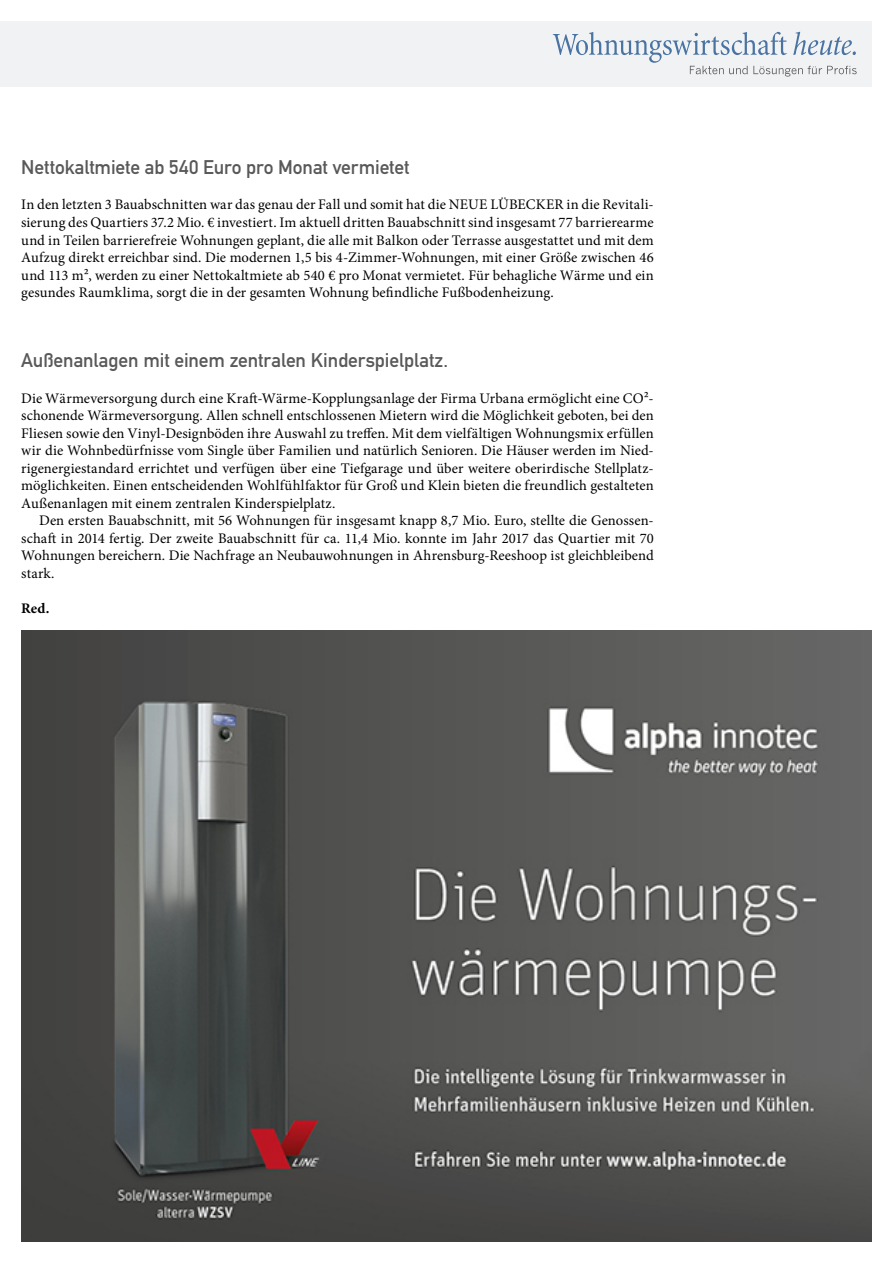
<style>
.page{position:relative;width:893px;height:1263px;background:#fff}
.page>*{position:absolute;margin:0;border:0;box-sizing:border-box;transform-origin:0 0}
.t1{font:19.5px "DIN Mittelschrift";letter-spacing:-.005em;color:#595959}
.t2{font:14.7px/17.5px "Minion Pro";letter-spacing:.005em;color:#000;text-align:justify}
.t3{font:700 14.7px "Minion Pro";color:#000}
</style>
<div class="page">
<div style="left:0;top:21px;width:872px;height:66px;background:#f1f2f3"></div>
<svg style="left:553px;top:32px;width:304px;height:45px"></svg>
<img style="left:21px;top:631px;width:851px;height:611px">
<h1 class="t1" style="left:21px;top:156px;width:390px">Nettokaltmiete ab 540 Euro pro Monat vermietet</h1>
<p class="t2" style="left:21px;top:196px;width:634px">In den letzten 3 Bauabschnitten war das genau der Fall und somit hat die NEUE LÜBECKER in die Revitali&shy;sierung des Quartiers 37.2 Mio. € investiert. Im aktuell dritten Bauabschnitt sind insgesamt 77 barrierearme und in Teilen barrierefreie Wohnungen geplant, die alle mit Balkon oder Terrasse ausgestattet und mit dem Aufzug direkt erreichbar sind. Die modernen 1,5 bis 4-Zimmer-Wohnungen, mit einer Größe zwischen 46 und 113 m², werden zu einer Nettokaltmiete ab 540 € pro Monat vermietet. Für behagliche Wärme und ein gesundes Raumklima, sorgt die in der gesamten Wohnung befindliche Fußbodenheizung.</p>
<h1 class="t1" style="left:21px;top:349px;width:428px">Außenanlagen mit einem zentralen Kinderspielplatz.</h1>
<p class="t2" style="left:21px;top:389px;width:634px">Die Wärmeversorgung durch eine Kraft-Wärme-Kopplungsanlage der Firma Urbana ermöglicht eine CO²- schonende Wärmeversorgung. Allen schnell entschlossenen Mietern wird die Möglichkeit geboten, bei den Fliesen sowie den Vinyl-Designböden ihre Auswahl zu treffen. Mit dem vielfältigen Wohnungsmix erfüllen wir die Wohnbedürfnisse vom Single über Familien und natürlich Senioren. Die Häuser werden im Nied&shy;rigenergiestandard errichtet und verfügen über eine Tiefgarage und über weitere oberirdische Stellplatz&shy;möglichkeiten. Einen entscheidenden Wohlfühlfaktor für Groß und Klein bieten die freundlich gestalteten Außenanlagen mit einem zentralen Kinderspielplatz.</p>
<p class="t2" style="left:21px;top:512px;width:634px;text-indent:18px">Den ersten Bauabschnitt, mit 56 Wohnungen für insgesamt knapp 8,7 Mio. Euro, stellte die Genossen&shy;schaft in 2014 fertig. Der zweite Bauabschnitt für ca. 11,4 Mio. konnte im Jahr 2017 das Quartier mit 70<br>Wohnungen bereichern. Die Nachfrage an Neubauwohnungen in Ahrensburg-Reeshoop ist gleichbleibend stark.</p>
<p class="t3" style="left:21px;top:598px;width:30px">Red.</p>
</div>
